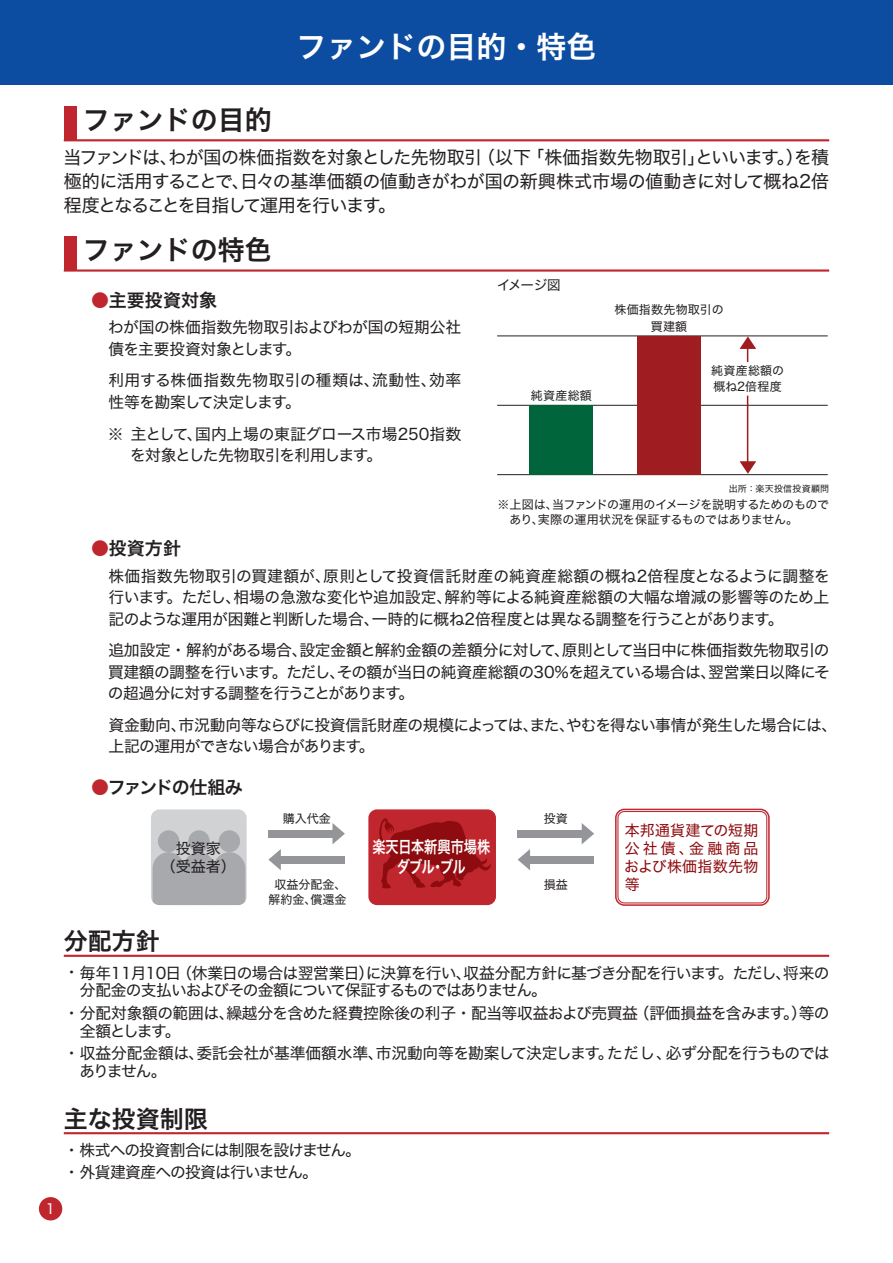
<style>
.page{position:relative;width:893px;height:1263px;background:#fff}
.page>*{position:absolute;margin:0;border:0;box-sizing:border-box;transform-origin:0 0}
.t1{font:30px "Hira Kaku Std W6";color:#fff}
.t2{font:27px "Hira Kaku Std W6";color:#231f20}
.t3{font:24px "Hira Kaku Std W6";color:#231f20}
.t4{font:18px/24px "Hira Kaku Std W4";letter-spacing:-.04em;color:#231f20;text-align:justify}
.t5{font:18px "Hira Kaku Std W6";color:#231f20}
.t6{font:18px "Hira Kaku Std W6";letter-spacing:-.085em;color:#231f20}
.t7{font:16.5px/19.8px "Hira Kaku Std W6";color:#fff;text-align:center;scale:.8 1}
.t8{font:15.75px/21.3px "Hira Kaku Std W4";letter-spacing:-.04em;color:#231f20}
.t9{font:15.75px/18px "Hira Kaku Std W4";letter-spacing:-.015em;color:#231f20}
.t10{font:15.75px/21.3px "Hira Kaku Std W4";letter-spacing:-.02em;color:#231f20}
.t11{font:15.75px/22.4px "Hira Kaku Std W4";letter-spacing:-.06em;color:#231f20}
.t12{font:15.75px/21.3px "Hira Kaku Std W4";color:#231f20}
.t13{font:15px/18px "Hira Kaku Std W4";letter-spacing:.015em;color:#8e0c0f;text-align:justify}
.t14{font:15px/18px "Hira Kaku Std W4";color:#231f20;text-align:center}
.t15{font:13.8px "Hira Kaku Std W4";color:#fff}
.t16{font:13.5px "Hira Kaku Std W4";letter-spacing:-.055em;color:#231f20}
.t17{font:12px/15px "Hira Kaku Std W4";letter-spacing:-.025em;color:#231f20}
.t18{font:12px/17.2px "Hira Kaku Std W4";color:#231f20;text-align:center}
.t19{font:9px "Hira Kaku Std W4";letter-spacing:.03em;color:#231f20}
.s1{color:#c0262d}
</style>
<div class="page">
<div style="left:64px;top:106px;width:13px;height:34px;background:#c0262d"></div>
<svg style="left:64px;top:140px;width:13px;height:1px"></svg>
<hr style="left:77px;top:139px;width:752px;height:2px;background:#c0262d">
<div style="left:64px;top:236px;width:13px;height:35px;background:#c0262d"></div>
<svg style="left:64px;top:271px;width:13px;height:1px"></svg>
<hr style="left:77px;top:269px;width:752px;height:3px;background:#c0262d">
<svg style="left:739px;top:461px;width:17px;height:13px"></svg>
<svg style="left:739px;top:336px;width:17px;height:26px"></svg>
<hr style="left:497px;top:474px;width:331px;height:1px;background:#231f20">
<hr style="left:497px;top:405px;width:331px;height:1px;background:#231f20">
<hr style="left:497px;top:335px;width:331px;height:1px;background:#231f20">
<hr style="left:747px;top:396px;width:1px;height:75px;background:#9f1d20">
<div style="left:530px;top:405px;width:63px;height:70px;background:#00653a"></div>
<div style="left:637px;top:336px;width:64px;height:139px;background:#9f1d20"></div>
<hr style="left:64px;top:1132px;width:765px;height:2px;background:#c0262d">
<hr style="left:64px;top:955px;width:765px;height:2px;background:#c0262d">
<div style="left:268px;top:830px;width:70px;height:7px;background:#939598"></div>
<svg style="left:332px;top:823px;width:13px;height:21px"></svg>
<div style="left:275px;top:856px;width:70px;height:7px;background:#939598"></div>
<svg style="left:268px;top:849px;width:13px;height:21px"></svg>
<div style="left:518px;top:830px;width:69px;height:7px;background:#939598"></div>
<svg style="left:582px;top:823px;width:12px;height:21px"></svg>
<div style="left:525px;top:856px;width:69px;height:7px;background:#939598"></div>
<svg style="left:518px;top:849px;width:12px;height:21px"></svg>
<div style="left:368px;top:809px;width:128px;height:96px;background:#c0262d;border-radius:9px"></div>
<svg style="left:379px;top:818px;width:112px;height:70px"></svg>
<div style="left:151px;top:809px;width:96px;height:96px;background:#d1d2d4;border-radius:9px"></div>
<div style="left:615px;top:809px;width:155px;height:97px;border:2px solid #c0262d;border-radius:9px"></div>
<div style="left:617px;top:811px;width:150px;height:92px;border:1px solid #c0262d;border-radius:6px"></div>
<div style="left:158px;top:830px;width:21px;height:22px;background:#a8a9ad;border-radius:50%"></div>
<div style="left:219px;top:830px;width:21px;height:22px;background:#a8a9ad;border-radius:50%"></div>
<div style="left:188px;top:830px;width:22px;height:22px;background:#a8a9ad;border-radius:50%"></div>
<svg style="left:153px;top:852px;width:92px;height:53px;background:#aaabaf"></svg>
<div style="left:39px;top:1197px;width:23px;height:23px;background:#c0262d;border-radius:50%"></div>
<div style="left:0;top:0;width:893px;height:85px;background:#0d4da1"></div>
<h1 class="t1" style="left:296px;top:24px;width:301px">ファンドの目的・特色</h1>
<p class="t15" style="left:46px;top:1198px;width:11px">1</p>
<h2 class="t2" style="left:83px;top:99px;width:190px">ファンドの目的</h2>
<p class="t4" style="left:63px;top:145px;width:767px">当ファンドは、わが国の株価指数を対象とした先物取引（以下「株価指数先物取引」といいます。）を積極的に活用することで、日々の基準価額の値動きがわが国の新興株式市場の値動きに対して概ね2倍程度となることを目指して運用を行います。</p>
<h2 class="t2" style="left:83px;top:229px;width:190px">ファンドの特色</h2>
<p class="t5" style="left:91px;top:286px;width:127px"><span class="s1">●</span>主要投資対象</p>
<p class="t8" style="left:108px;top:317px;width:355px">わが国の株価指数先物取引およびわが国の短期公社債を主要投資対象とします。</p>
<p class="t12" style="left:108px;top:370px;width:354px">利用する株価指数先物取引の種類は、流動性、効率性等を勘案して決定します。</p>
<p class="t10" style="left:130px;top:423px;width:333px;text-indent:-22px">※ 主として、国内上場の東証グロース市場250指数を対象とした先物取引を利用します。</p>
<p class="t16" style="left:497px;top:275px;width:65px">イメージ図</p>
<p class="t18" style="left:531px;top:387px;width:62px">純資産総額</p>
<p class="t18" style="left:614px;top:301px;width:111px">株価指数先物取引の買建額</p>
<p class="t18" style="left:711px;top:362px;width:74px;line-height:15.9px;text-align:left">純資産総額の概ね2倍程度</p>
<p class="t19" style="left:729px;top:482px;width:102px">出所：楽天投信投資顧問</p>
<p class="t17" style="left:509px;top:497px;width:321px;text-indent:-12px">※上図は、当ファンドの運用のイメージを説明するためのものであり、実際の運用状況を保証するものではありません。</p>
<p class="t5" style="left:91px;top:535px;width:91px"><span class="s1">●</span>投資方針</p>
<p class="t8" style="left:108px;top:565px;width:723px;text-align:justify">株価指数先物取引の買建額が、原則として投資信託財産の純資産総額の概ね2倍程度となるように調整を行います。ただし、相場の急激な変化や追加設定、解約等による純資産総額の大幅な増減の影響等のため上記のような運用が困難と判断した場合、一時的に概ね2倍程度とは異なる調整を行うことがあります。</p>
<p class="t8" style="left:108px;top:640px;width:723px;text-align:justify">追加設定・解約がある場合、設定金額と解約金額の差額分に対して、原則として当日中に株価指数先物取引の買建額の調整を行います。ただし、その額が当日の純資産総額の30％を超えている場合は、翌営業日以降にその超過分に対する調整を行うことがあります。</p>
<p class="t8" style="left:108px;top:714px;width:730px">資金動向、市況動向等ならびに投資信託財産の規模によっては、また、やむを得ない事情が発生した場合には、上記の運用ができない場合があります。</p>
<p class="t6" style="left:91px;top:773px;width:153px"><span class="s1">●</span>ファンドの仕組み</p>
<p class="t14" style="left:161px;top:840px;width:76px">投資家<br>（受益者）</p>
<p class="t18" style="left:283px;top:810px;width:49px">購入代金</p>
<p class="t18" style="left:268px;top:877px;width:80px;line-height:15px">収益分配金、解約金、償還金</p>
<p class="t7" style="left:372px;top:837px;width:149px">楽天日本新興市場株ダブル・ブル</p>
<p class="t18" style="left:544px;top:810px;width:25px">投資</p>
<p class="t18" style="left:544px;top:875px;width:25px">損益</p>
<p class="t13" style="left:624px;top:821px;width:136px">本邦通貨建ての短期公社債、金融商品および株価指数先物等</p>
<h3 class="t3" style="left:64px;top:923px;width:97px">分配方針</h3>
<p class="t8" style="left:80px;top:964px;width:751px;line-height:17.9px;text-indent:-16px">・毎年11月10日（休業日の場合は翌営業日）に決算を行い、収益分配方針に基づき分配を行います。ただし、将来の分配金の支払いおよびその金額について保証するものではありません。</p>
<p class="t8" style="left:80px;top:1004px;width:751px;line-height:18px;text-indent:-16px">・分配対象額の範囲は、繰越分を含めた経費控除後の利子・配当等収益および売買益（評価損益を含みます。）等の全額とします。</p>
<p class="t9" style="left:79px;top:1044px;width:752px;text-indent:-15px">・収益分配金額は、委託会社が基準価額水準、市況動向等を勘案して決定します。ただし、必ず分配を行うものではありません。</p>
<h3 class="t3" style="left:64px;top:1100px;width:145px">主な投資制限</h3>
<p class="t11" style="left:64px;top:1139px;width:298px">・株式への投資割合には制限を設けません。・外貨建資産への投資は行いません。</p>
</div>
